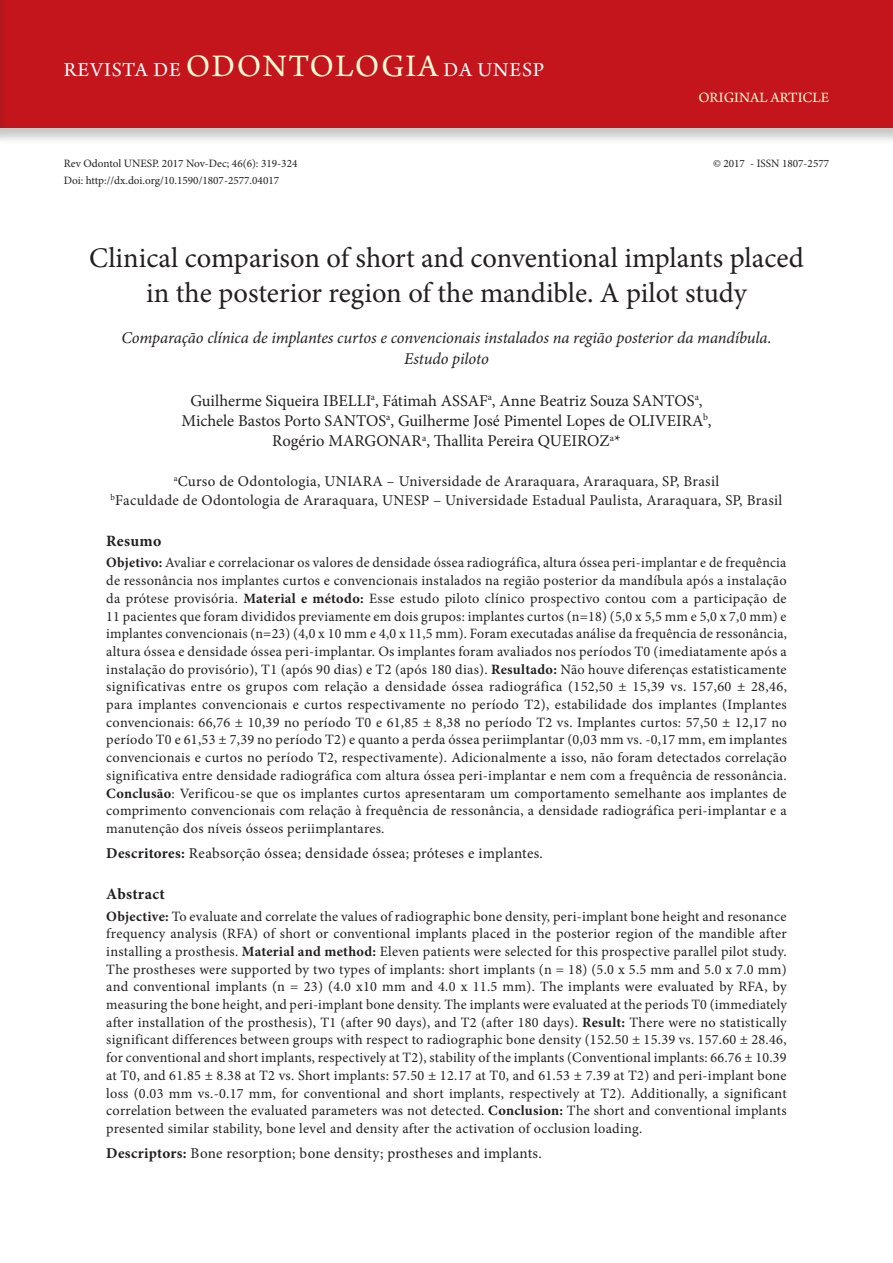
<style>
.page{position:relative;width:893px;height:1263px;background:#fff}
.page>*{position:absolute;margin:0;border:0;box-sizing:border-box;transform-origin:0 0}
.ArticleTitle{font:28.5px/34.8px "Minion Pro";color:#231f20;text-align:center}
.t1{font:21px "Arno Pro";letter-spacing:.04em;color:#fff}
.Authors{font:16.5px/20.4px "Minion Pro";color:#231f20;text-align:center}
.ArticleTitle-Trans1{font:italic 16.5px/20.4px "Minion Pro";letter-spacing:-.005em;color:#231f20;text-align:center}
.AbstractTitle{font:700 15.75px "Minion Pro";letter-spacing:.02em;color:#231f20}
.AbstractTitle-Trans1{font:700 15.75px "Minion Pro";letter-spacing:.02em;color:#231f20}
.Affiliations{font:15px "Minion Pro";letter-spacing:.02em;color:#231f20}
.Keywords-Trans1{font:15px "Minion Pro";letter-spacing:.02em;color:#231f20}
.Keywords{font:15px "Minion Pro";letter-spacing:.015em;color:#231f20}
.t2{font:15px "Arno Pro";color:#fffcd5}
.Abstract-Trans1{font:14.25px/17.7px "Minion Pro";letter-spacing:.02em;color:#231f20;text-align:justify}
.Abstract{font:14.25px/17.7px "Minion Pro";letter-spacing:.02em;color:#231f20;text-align:justify}
.t3{font:11.25px "Minion Pro";color:#231f20}
.s1{font-size:33px;color:#fffcd5}
.s2{font-weight:700}
</style>
<div class="page">
<div style="left:0;top:0;width:893px;height:144px;background:#231f20;opacity:.25"></div>
<div style="left:0;top:0;width:893px;height:128px;background:#c4151c"></div>
<div style="left:0;top:0;width:8px;height:144px;background:#231f20;opacity:.25"></div>
<hr style="left:0;top:0;width:1px;height:128px;background:#c4151c">
<h2 class="t1" style="left:64px;top:58px;width:482px">REVISTA DE <span class="s1">ODONTOLOGIA</span> DA UNESP</h2>
<p class="t2" style="left:698px;top:89px;width:132px">ORIGINAL ARTICLE</p>
<p class="t3" style="left:64px;top:156px;width:235px">Rev Odontol UNESP. 2017 Nov-Dec; 46(6): 319-324</p>
<p class="t3" style="left:713px;top:156px;width:118px">© 2017 - ISSN 1807-2577</p>
<p class="t3" style="left:64px;top:173px;width:217px">Doi: http://dx.doi.org/10.1590/1807-2577.04017</p>
<p class="ArticleTitle" style="left:89px;top:241px;width:716px">Clinical comparison of short and conventional implants placed in the posterior region of the mandible. A pilot study</p>
<p class="ArticleTitle-Trans1" style="left:121px;top:328px;width:652px">Comparação clínica de implantes curtos e convencionais instalados na região posterior da mandíbula.<br>Estudo piloto</p>
<p class="Authors" style="left:182px;top:390px;width:531px">Guilherme Siqueira IBELLI<sup>a</sup>, Fátimah ASSAF<sup>a</sup>, Anne Beatriz Souza SANTOS<sup>a</sup>,<br>Michele Bastos Porto SANTOS<sup>a</sup>, Guilherme José Pimentel Lopes de OLIVEIRA<sup>b</sup>,<br>Rogério MARGONAR<sup>a</sup>, Thallita Pereira QUEIROZ<sup>a</sup>*</p>
<p class="Affiliations" style="left:174px;top:471px;width:547px"><sup>a</sup>Curso de Odontologia, UNIARA – Universidade de Araraquara, Araraquara, SP, Brasil</p>
<p class="Affiliations" style="left:111px;top:490px;width:673px"><sup>b</sup>Faculdade de Odontologia de Araraquara, UNESP – Universidade Estadual Paulista, Araraquara, SP, Brasil</p>
<p class="AbstractTitle-Trans1" style="left:106px;top:529px;width:56px">Resumo</p>
<p class="Abstract-Trans1" style="left:106px;top:554px;width:682px"><span class="s2">Objetivo:</span> Avaliar e correlacionar os valores de densidade óssea radiográfica, altura óssea peri-implantar e de frequência de ressonância nos implantes curtos e convencionais instalados na região posterior da mandíbula após a instalação da prótese provisória. <span class="s2">Material e método:</span> Esse estudo piloto clínico prospectivo contou com a participação de 11 pacientes que foram divididos previamente em dois grupos: implantes curtos (n=18) (5,0 x 5,5 mm e 5,0 x 7,0 mm) e implantes convencionais (n=23) (4,0 x 10 mm e 4,0 x 11,5 mm). Foram executadas análise da frequência de ressonância, altura óssea e densidade óssea peri-implantar. Os implantes foram avaliados nos períodos T0 (imediatamente após a instalação do provisório), T1 (após 90 dias) e T2 (após 180 dias). <span class="s2">Resultado:</span> Não houve diferenças estatisticamente significativas entre os grupos com relação a densidade óssea radiográfica (152,50 ± 15,39 vs. 157,60 ± 28,46, para implantes convencionais e curtos respectivamente no período T2), estabilidade dos implantes (Implantes convencionais: 66,76 ± 10,39 no período T0 e 61,85 ± 8,38 no período T2 vs. Implantes curtos: 57,50 ± 12,17 no período T0 e 61,53 ± 7,39 no período T2) e quanto a perda óssea periimplantar (0,03 mm vs. -0,17 mm, em implantes convencionais e curtos no período T2, respectivamente). Adicionalmente a isso, não foram detectados correlação significativa entre densidade radiográfica com altura óssea peri-implantar e nem com a frequência de ressonância.<br><span class="s2">Conclusão</span>: Verificou-se que os implantes curtos apresentaram um comportamento semelhante aos implantes de comprimento convencionais com relação à frequência de ressonância, a densidade radiográfica peri-implantar e a manutenção dos níveis ósseos periimplantares.</p>
<p class="Keywords-Trans1" style="left:106px;top:843px;width:438px"><span class="s2">Descritores:</span> Reabsorção óssea; densidade óssea; próteses e implantes.</p>
<p class="AbstractTitle" style="left:106px;top:882px;width:60px">Abstract</p>
<p class="Abstract" style="left:106px;top:907px;width:682px"><span class="s2">Objective:</span> To evaluate and correlate the values of radiographic bone density, peri-implant bone height and resonance frequency analysis (RFA) of short or conventional implants placed in the posterior region of the mandible after installing a prosthesis. <span class="s2">Material and method:</span> Eleven patients were selected for this prospective parallel pilot study.<br>The prostheses were supported by two types of implants: short implants (n = 18) (5.0 x 5.5 mm and 5.0 x 7.0 mm) and conventional implants (n = 23) (4.0 x10 mm and 4.0 x 11.5 mm). The implants were evaluated by RFA, by measuring the bone height, and peri-implant bone density. The implants were evaluated at the periods T0 (immediately after installation of the prosthesis), T1 (after 90 days), and T2 (after 180 days). <span class="s2">Result:</span> There were no statistically significant differences between groups with respect to radiographic bone density (152.50 ± 15.39 vs. 157.60 ± 28.46, for conventional and short implants, respectively at T2), stability of the implants (Conventional implants: 66.76 ± 10.39 at T0, and 61.85 ± 8.38 at T2 vs. Short implants: 57.50 ± 12.17 at T0, and 61.53 ± 7.39 at T2) and peri-implant bone loss (0.03 mm vs.-0.17 mm, for conventional and short implants, respectively at T2). Additionally, a significant correlation between the evaluated parameters was not detected. <span class="s2">Conclusion:</span> The short and conventional implants presented similar stability, bone level and density after the activation of occlusion loading.</p>
<p class="Keywords" style="left:106px;top:1143px;width:437px"><span class="s2">Descriptors:</span> Bone resorption; bone density; prostheses and implants.</p>
</div>
